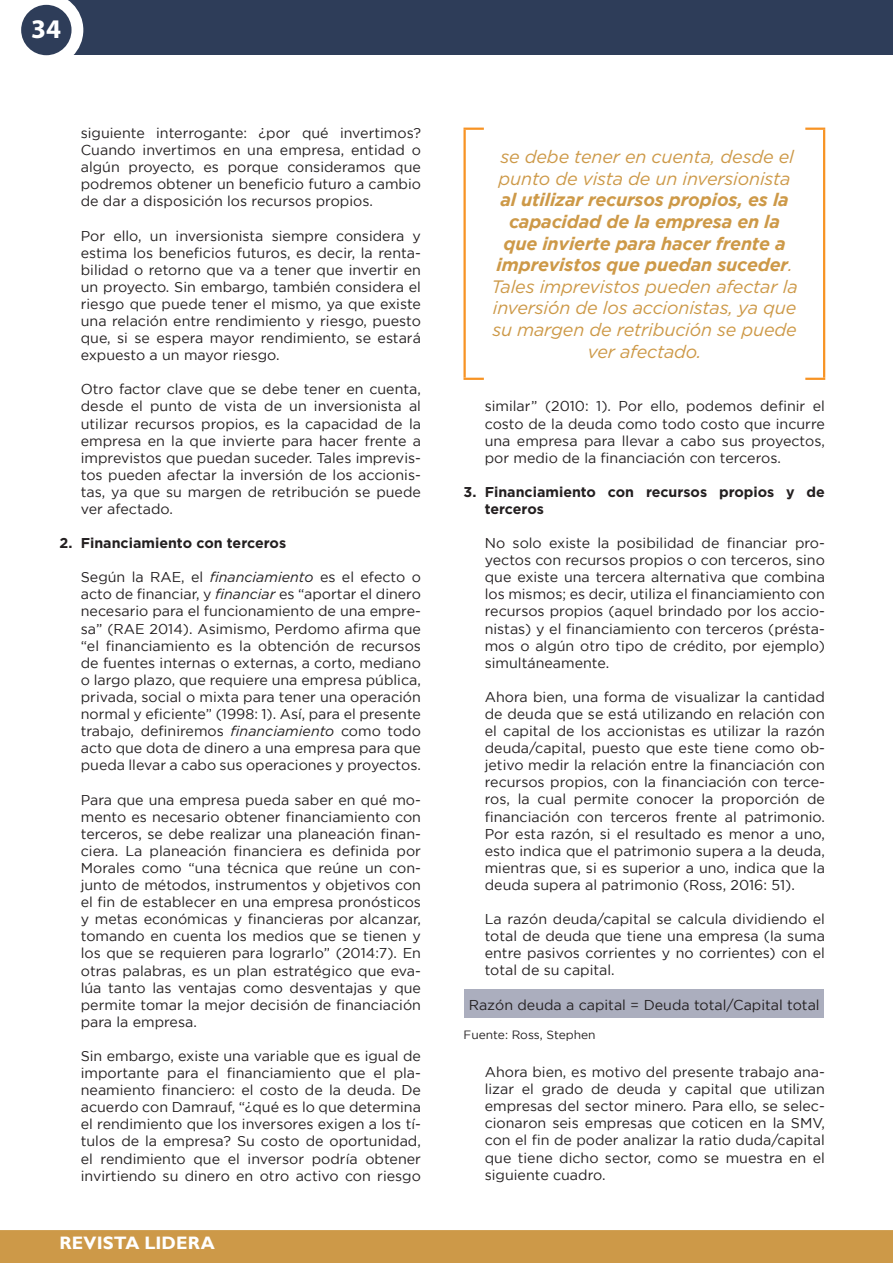
<style>
.page{position:relative;width:893px;height:1263px;background:#fff}
.page>*{position:absolute;margin:0;border:0;box-sizing:border-box;transform-origin:0 0}
.t1{font:700 27px "Myriad Pro";color:#fff}
.t2{font:italic 700 18px/21.6px "Gotham";letter-spacing:-.01em;color:#cd9948;text-align:center}
.t3{font:italic 18px/21.6px "Gotham";letter-spacing:-.01em;color:#cd9948}
.t4{font:700 18px "Gill Sans";letter-spacing:.01em;color:#fff}
.t5{font:14.25px/17.1px "Gotham";color:#231f20;text-align:justify}
.t6{font:700 14.25px/17.1px "Gotham";color:#231f20}
.t7{font:12px "Gotham";color:#231f20}
.s1{font-style:italic}
.s2{font-weight:400}
</style>
<div class="page">
<div style="left:0;top:1230px;width:893px;height:33px;background:#cd9948"></div>
<div style="left:44px;top:0;width:849px;height:55px;background:#2e3d59"></div>
<svg style="left:21px;top:0;width:62px;height:56px"></svg>
<div style="left:21px;top:5px;width:51px;height:50px;background:#2e3d59;border-radius:50%"></div>
<div style="left:464px;top:989px;width:360px;height:29px;background:#abaebe"></div>
<hr style="left:463px;top:130px;width:3px;height:248px;background:#f79324">
<hr style="left:463px;top:128px;width:21px;height:2px;background:#f79324">
<hr style="left:463px;top:378px;width:21px;height:2px;background:#f79324">
<hr style="left:805px;top:128px;width:20px;height:2px;background:#f79324">
<hr style="left:823px;top:130px;width:2px;height:248px;background:#f79324">
<hr style="left:805px;top:378px;width:20px;height:2px;background:#f79324">
<h1 class="t1" style="left:31px;top:12px;width:31px">34</h1>
<p class="t5" style="left:81px;top:124px;width:342px">siguiente interrogante: ¿por qué invertimos?<br>Cuando invertimos en una empresa, entidad o algún proyecto, es porque consideramos que podremos obtener un beneficio futuro a cambio de dar a disposición los recursos propios.</p>
<p class="t5" style="left:81px;top:227px;width:342px">Por ello, un inversionista siempre considera y estima los beneficios futuros, es decir, la renta&shy;bilidad o retorno que va a tener que invertir en un proyecto. Sin embargo, también considera el riesgo que puede tener el mismo, ya que existe una relación entre rendimiento y riesgo, puesto que, si se espera mayor rendimiento, se estará expuesto a un mayor riesgo.</p>
<p class="t5" style="left:81px;top:380px;width:342px">Otro factor clave que se debe tener en cuenta, desde el punto de vista de un inversionista al utilizar recursos propios, es la capacidad de la empresa en la que invierte para hacer frente a imprevistos que puedan suceder. Tales imprevis&shy;tos pueden afectar la inversión de los accionis&shy;tas, ya que su margen de retribución se puede ver afectado.</p>
<p class="t6" style="left:60px;top:534px;width:228px">2. Financiamiento con terceros</p>
<p class="t5" style="left:81px;top:568px;width:342px">Según la RAE, el <span class="s1">financiamiento</span> es el efecto o acto de financiar, y <span class="s1">financiar</span> es “aportar el dinero necesario para el funcionamiento de una empre&shy;sa” (RAE 2014). Asimismo, Perdomo afirma que “el financiamiento es la obtención de recursos de fuentes internas o externas, a corto, mediano o largo plazo, que requiere una empresa pública, privada, social o mixta para tener una operación normal y eficiente” (1998: 1). Así, para el presente trabajo, definiremos <span class="s1">financiamiento</span> como todo acto que dota de dinero a una empresa para que pueda llevar a cabo sus operaciones y proyectos.</p>
<p class="t5" style="left:81px;top:791px;width:342px">Para que una empresa pueda saber en qué mo&shy;mento es necesario obtener financiamiento con terceros, se debe realizar una planeación finan&shy;ciera. La planeación financiera es definida por Morales como “una técnica que reúne un con&shy;junto de métodos, instrumentos y objetivos con el fin de establecer en una empresa pronósticos y metas económicas y financieras por alcanzar, tomando en cuenta los medios que se tienen y los que se requieren para lograrlo” (2014:7). En otras palabras, es un plan estratégico que eva&shy;lúa tanto las ventajas como desventajas y que permite tomar la mejor decisión de financiación para la empresa.</p>
<p class="t5" style="left:81px;top:1047px;width:342px">Sin embargo, existe una variable que es igual de importante para el financiamiento que el pla&shy;neamiento financiero: el costo de la deuda. De acuerdo con Damrauf, “¿qué es lo que determina el rendimiento que los inversores exigen a los tí&shy;tulos de la empresa? Su costo de oportunidad, el rendimiento que el inversor podría obtener invirtiendo su dinero en otro activo con riesgo</p>
<p class="t4" style="left:60px;top:1232px;width:157px">REVISTA LIDERA</p>
<p class="t3" style="left:499px;top:146px;width:297px">se debe tener en cuenta, desde el punto de vista de un inversionista</p>
<p class="t2" style="left:491px;top:189px;width:308px">al utilizar recursos propios, es la capacidad de la empresa en la que invierte para hacer frente a imprevistos que puedan suceder<span class="s2">.<br>Tales imprevistos pueden afectar la inversión de los accionistas, ya que su margen de retribución se puede ver afectado.</span></p>
<p class="t5" style="left:485px;top:398px;width:342px">similar” (2010: 1). Por ello, podemos definir el costo de la deuda como todo costo que incurre una empresa para llevar a cabo sus proyectos, por medio de la financiación con terceros.</p>
<p class="t6" style="left:485px;top:483px;width:342px;text-indent:-21px">3. Financiamiento con recursos propios y de terceros</p>
<p class="t5" style="left:485px;top:534px;width:342px">No solo existe la posibilidad de financiar pro&shy;yectos con recursos propios o con terceros, sino que existe una tercera alternativa que combina los mismos; es decir, utiliza el financiamiento con recursos propios (aquel brindado por los accio&shy;nistas) y el financiamiento con terceros (présta&shy;mos o algún otro tipo de crédito, por ejemplo) simultáneamente.</p>
<p class="t5" style="left:485px;top:688px;width:342px">Ahora bien, una forma de visualizar la cantidad de deuda que se está utilizando en relación con el capital de los accionistas es utilizar la razón deuda/capital, puesto que este tiene como ob&shy;jetivo medir la relación entre la financiación con recursos propios, con la financiación con terce&shy;ros, la cual permite conocer la proporción de financiación con terceros frente al patrimonio.<br>Por esta razón, si el resultado es menor a uno, esto indica que el patrimonio supera a la deuda, mientras que, si es superior a uno, indica que la deuda supera al patrimonio (Ross, 2016: 51).</p>
<p class="t5" style="left:485px;top:910px;width:342px">La razón deuda/capital se calcula dividiendo el total de deuda que tiene una empresa (la suma entre pasivos corrientes y no corrientes) con el total de su capital.</p>
<p class="t5" style="left:469px;top:996px;width:352px">Razón deuda a capital = Deuda total/Capital total</p>
<p class="t7" style="left:463px;top:1028px;width:134px">Fuente: Ross, Stephen</p>
<p class="t5" style="left:485px;top:1063px;width:342px">Ahora bien, es motivo del presente trabajo ana&shy;lizar el grado de deuda y capital que utilizan empresas del sector minero. Para ello, se selec&shy;cionaron seis empresas que coticen en la SMV, con el fin de poder analizar la ratio duda/capital que tiene dicho sector, como se muestra en el siguiente cuadro.</p>
</div>
